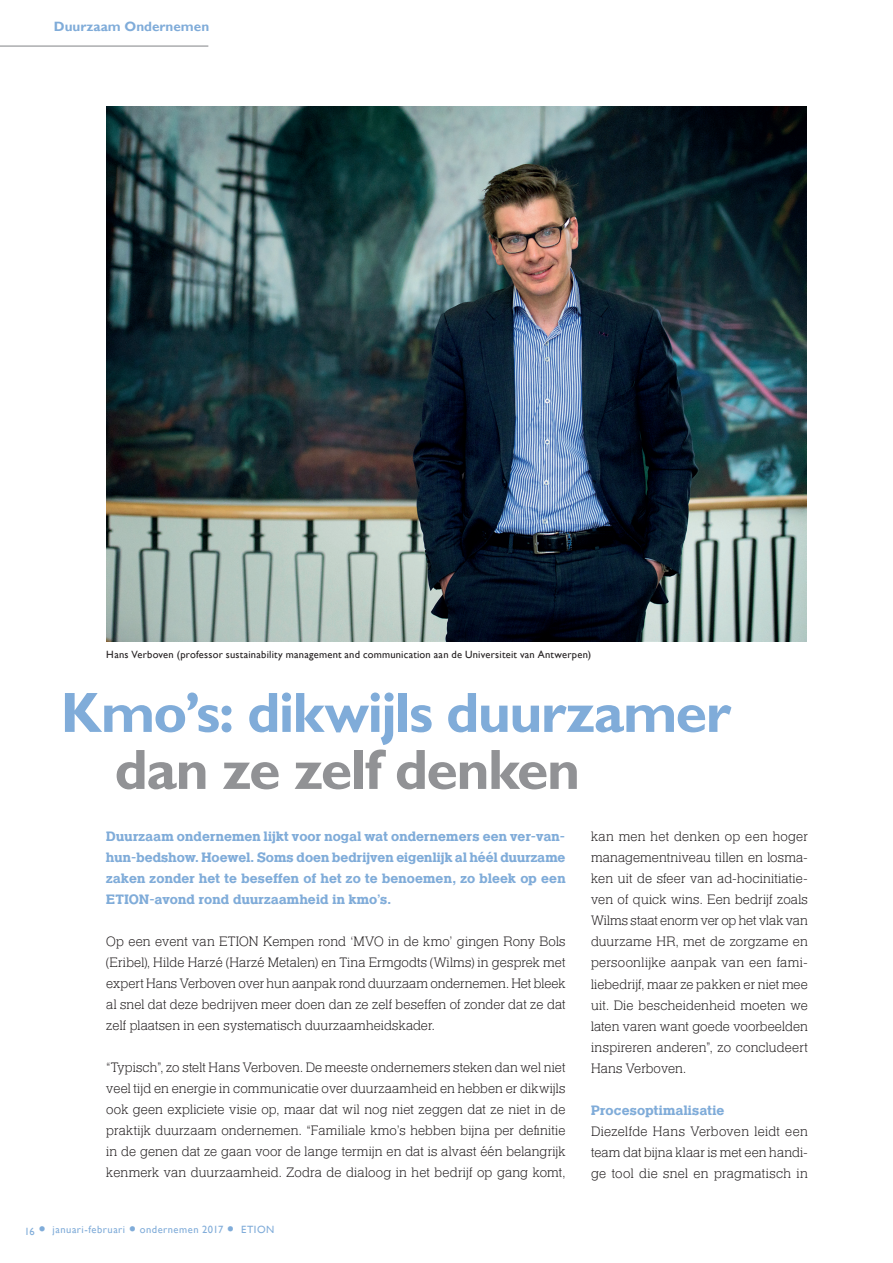
<style>
.page{position:relative;width:893px;height:1263px;background:#fff}
.page>*{position:absolute;margin:0;border:0;box-sizing:border-box;transform-origin:0 0}
.t1{font:700 57px "Gill Sans";letter-spacing:-.03em;color:#80acd9}
.t2{font:700 57px "Gill Sans";letter-spacing:-.025em;color:#919295}
.t3{font:300 14.25px/21px "Helserif";letter-spacing:.01em;color:#231f20;text-align:justify}
.t4{font:700 14.25px/21px "Helserif";letter-spacing:.01em;color:#80acd9;text-align:justify}
.t5{font:700 13.5px "Gill Sans";color:#80acd9}
.t6{font:10.5px "Gill Sans";letter-spacing:.025em;color:#231f20}
.t7{font:10.5px "Gill Sans";letter-spacing:.05em;color:#80acd9}
.s1{font-size:21px}
</style>
<div class="page">
<hr style="left:0;top:46px;width:208px;height:1px;background:#818386">
<img style="left:106px;top:106px;width:701px;height:535px">
<p class="t5" style="left:54px;top:18px;width:157px">Duurzaam Ondernemen</p>
<p class="t6" style="left:106px;top:648px;width:486px">Hans Verboven (professor sustainability management and communication aan de Universiteit van Antwerpen)</p>
<h1 class="t1" style="left:61px;top:678px;width:672px">Kmo’s: dikwijls duurzamer</h1>
<h1 class="t2" style="left:115px;top:735px;width:467px">dan ze zelf denken</h1>
<p class="t4" style="left:106px;top:827px;width:461px">Duurzaam ondernemen lijkt voor nogal wat ondernemers een ver-van&shy;hun-bedshow. Hoewel. Soms doen bedrijven eigenlijk al héél duurzame zaken zonder het te beseffen of het zo te benoemen, zo bleek op een ETION-avond rond duurzaamheid in kmo’s.</p>
<p class="t3" style="left:106px;top:932px;width:461px">Op een event van ETION Kempen rond ‘MVO in de kmo’ gingen Rony Bols (Eribel), Hilde Harzé (Harzé Metalen) en Tina Ermgodts (Wilms) in gesprek met expert Hans Verboven over hun aanpak rond duurzaam ondernemen. Het bleek al snel dat deze bedrijven meer doen dan ze zelf beseffen of zonder dat ze dat zelf plaatsen in een systematisch duurzaamheidskader.</p>
<p class="t3" style="left:106px;top:1058px;width:461px">“Typisch”, zo stelt Hans Verboven. De meeste ondernemers steken dan wel niet veel tijd en energie in communicatie over duurzaamheid en hebben er dikwijls ook geen expliciete visie op, maar dat wil nog niet zeggen dat ze niet in de praktijk duurzaam ondernemen. “Familiale kmo’s hebben bijna per definitie in de genen dat ze gaan voor de lange termijn en dat is alvast één belangrijk kenmerk van duurzaamheid. Zodra de dialoog in het bedrijf op gang komt,</p>
<p class="t7" style="left:24px;top:1223px;width:252px">16 <span class="s1">•</span> januari-februari <span class="s1">•</span> ondernemen 2017 <span class="s1">•</span> ETION</p>
<p class="t3" style="left:591px;top:827px;width:218px">kan men het denken op een hoger managementniveau tillen en losma&shy;ken uit de sfeer van ad-hocinitiatie&shy;ven of quick wins. Een bedrijf zoals Wilms staat enorm ver op het vlak van duurzame HR, met de zorgzame en persoonlijke aanpak van een fami&shy;liebedrijf, maar ze pakken er niet mee uit. Die bescheidenheid moeten we laten varen want goede voorbeelden inspireren anderen”, zo concludeert Hans Verboven.</p>
<p class="t4" style="left:591px;top:1100px;width:135px">Procesoptimalisatie</p>
<p class="t3" style="left:591px;top:1121px;width:218px">Diezelfde Hans Verboven leidt een team dat bijna klaar is met een handi&shy;ge tool die snel en pragmatisch in</p>
</div>
